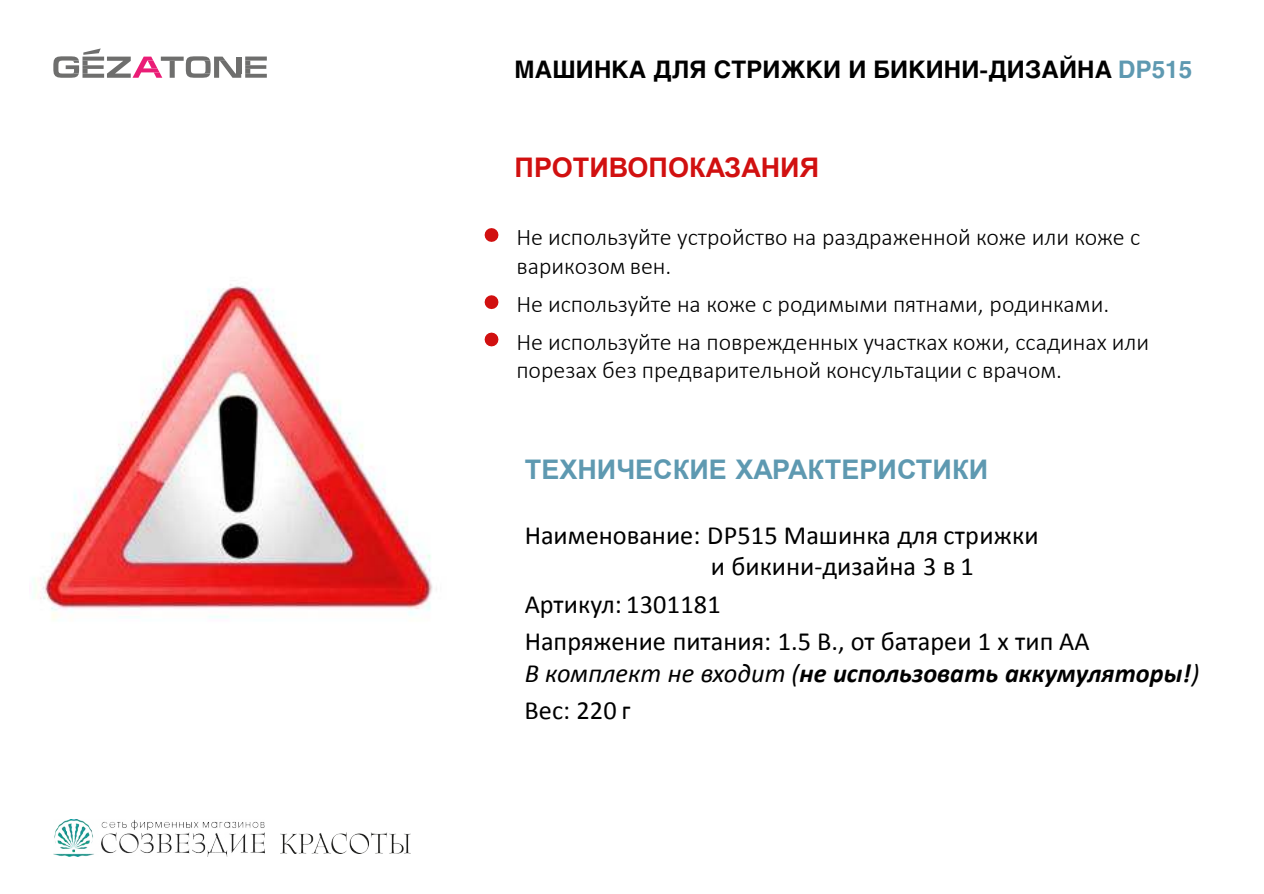
<style>
.page{position:relative;width:1264px;height:894px;background:#fff}
.page>*{position:absolute;margin:0;border:0;box-sizing:border-box;transform-origin:0 0}
.t1{font:700 27px "Arial";color:#5e99b1}
.t2{font:700 27px "Arial";color:#d11010}
.t3{font:26.25px/31.5px "Calibri";color:#000}
.t4{font:italic 700 26.25px/37.5px "Calibri";color:#000}
.t5{font:300 24px/28.8px "Calibri";color:#000}
.t6{font:700 24px "Helios";letter-spacing:.005em;color:#000}
.s1{color:#5e99b1}
.s2{font-weight:400}
.s3{font-weight:400;font-style:normal}
</style>
<div class="page">
<svg style="left:101px;top:74px;width:3px;height:4px"></svg>
<svg style="left:101px;top:65px;width:3px;height:4px"></svg>
<svg style="left:101px;top:57px;width:3px;height:4px"></svg>
<svg style="left:250px;top:74px;width:17px;height:4px"></svg>
<svg style="left:250px;top:65px;width:16px;height:4px"></svg>
<div style="left:245px;top:56px;width:22px;height:5px;background:#6e6e6d"></div>
<svg style="left:107px;top:57px;width:55px;height:21px"></svg>
<svg style="left:186px;top:56px;width:64px;height:22px"></svg>
<div style="left:236px;top:57px;width:5px;height:16px;background:#6e6e6d"></div>
<div style="left:170px;top:61px;width:5px;height:17px;background:#6e6e6d"></div>
<svg style="left:161px;top:57px;width:23px;height:4px"></svg>
<svg style="left:53px;top:48px;width:48px;height:30px"></svg>
<img style="left:53px;top:819px;width:211px;height:37px">
<img style="left:280px;top:832px;width:130px;height:21px">
<img style="left:32px;top:284px;width:401px;height:336px">
<svg style="left:484px;top:228px;width:14px;height:14px"></svg>
<svg style="left:484px;top:295px;width:14px;height:14px"></svg>
<svg style="left:484px;top:332px;width:14px;height:14px"></svg>
<p class="t6" style="left:514px;top:55px;width:679px">МАШИНКА ДЛЯ СТРИЖКИ И БИКИНИ-ДИЗАЙНА <span class="s1">DP515</span></p>
<p class="t2" style="left:514px;top:149px;width:306px">ПРОТИВОПОКАЗАНИЯ</p>
<p class="t5" style="left:516px;top:222px;width:625px">Не используйте устройство на раздраженной коже или коже с варикозом вен.</p>
<p class="t5" style="left:516px;top:284px;width:634px;line-height:37.8px">Не используйте на коже с родимыми пятнами, родинками.<br>Не используйте на поврежденных участках кожи, ссадинах или</p>
<p class="t5" style="left:516px;top:356px;width:547px">порезах без предварительной консультации с врачом.</p>
<p class="t1" style="left:524px;top:451px;width:465px">ТЕХНИЧЕСКИЕ ХАРАКТЕРИСТИКИ</p>
<p class="t3" style="left:710px;top:518px;width:329px;text-indent:-186px">Наименование: DP515 Машинка для стрижки и бикини-дизайна 3 в 1</p>
<p class="t3" style="left:524px;top:584px;width:566px;line-height:37.7px">Артикул: 1301181<br>Напряжение питания: 1.5 В., от батареи 1 х тип АА</p>
<p class="t4" style="left:524px;top:653px;width:676px"><span class="s2">В комплект не входит (</span>не использовать аккумуляторы!<span class="s2">)<br></span><span class="s3">Вес: 220 г</span></p>
</div>
